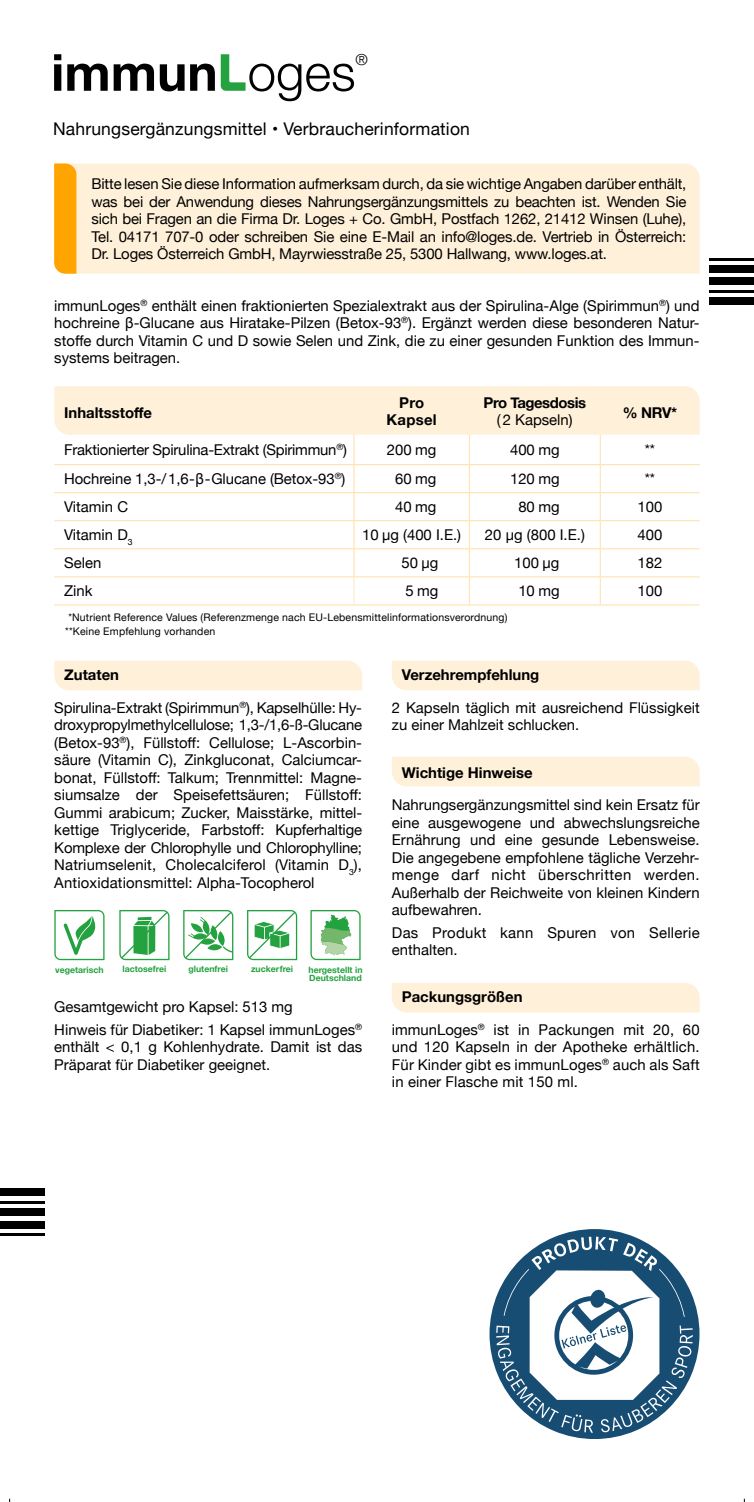
<style>
.page{position:relative;width:754px;height:1502px;background:#fff}
.page>*{position:absolute;margin:0;border:0;box-sizing:border-box;transform-origin:0 0}
.t1{font:700 51.1px "Helvetica Neue";color:#000}
.t2{font:17.5px "Helvetica Neue";letter-spacing:.01em;color:#000}
.t3{font:300 15.58px "Helvetica Neue";color:#000}
.t4{font:14.88px/17.5px "Helvetica Neue";color:#000}
.t5{font:700 14.88px "Helvetica Neue";color:#000}
.t6{font:14.88px/17.5px "Helvetica Neue";letter-spacing:.02em;color:#000}
.t7{font:700 14.88px "Helvetica Neue";letter-spacing:-.03em;color:#000}
.t8{font:700 14.88px/17.5px "Helvetica Neue";letter-spacing:.02em;color:#000;text-align:center}
.t9{font:10.5px/14px "Helvetica Neue";letter-spacing:.015em;color:#000}
.t10{font:700 8.75px/8.8px "Helvetica Neue";color:#24a23f}
.s1{font-weight:300}
.s2{font-weight:700}
</style>
<div class="page">
<svg style="left:221px;top:54px;width:24px;height:37px"></svg>
<div style="left:54px;top:660px;width:308px;height:30px;background:#fff1d9"></div>
<div style="left:392px;top:660px;width:307px;height:30px;background:#fff1d9"></div>
<div style="left:392px;top:756px;width:307px;height:30px;background:#fff1d9"></div>
<div style="left:392px;top:983px;width:307px;height:29px;background:#fff1d9"></div>
<div style="left:76px;top:163px;width:623px;height:111px;background:#fff1d9"></div>
<svg style="left:54px;top:163px;width:22px;height:111px;background:#ffa607"></svg>
<svg style="left:54px;top:386px;width:645px;height:218px"></svg>
<hr style="left:54px;top:604px;width:300px;height:1px;background:#ffdfa6">
<hr style="left:354px;top:604px;width:115px;height:1px;background:#ffdfa6">
<hr style="left:469px;top:604px;width:131px;height:1px;background:#ffdfa6">
<hr style="left:600px;top:604px;width:99px;height:1px;background:#ffdfa6">
<hr style="left:0;top:1232px;width:44px;height:3px;background:#000">
<div style="left:0;top:1220px;width:44px;height:7px;background:#000"></div>
<div style="left:0;top:1208px;width:44px;height:7px;background:#000"></div>
<hr style="left:0;top:1200px;width:44px;height:3px;background:#000">
<div style="left:0;top:1188px;width:44px;height:7px;background:#000"></div>
<hr style="left:709px;top:258px;width:44px;height:2px;background:#000">
<div style="left:709px;top:265px;width:44px;height:8px;background:#000"></div>
<div style="left:709px;top:278px;width:44px;height:7px;background:#000"></div>
<hr style="left:709px;top:290px;width:44px;height:2px;background:#000">
<div style="left:709px;top:297px;width:44px;height:8px;background:#000"></div>
<svg style="left:119px;top:910px;width:50px;height:50px"></svg>
<svg style="left:183px;top:910px;width:50px;height:50px"></svg>
<svg style="left:247px;top:910px;width:50px;height:50px"></svg>
<svg style="left:310px;top:910px;width:50px;height:50px"></svg>
<svg style="left:489px;top:1229px;width:210px;height:209px"></svg>
<svg style="left:54px;top:910px;width:50px;height:50px"></svg>
<h1 class="t1" style="left:51px;top:32px;width:306px">immun <span class="s1">oges</span></h1>
<p class="t3" style="left:355px;top:46px;width:14px">®</p>
<p class="t2" style="left:53px;top:116px;width:418px">Nahrungsergänzungsmittel <span class="s2">•</span> Verbraucherinformation</p>
<p class="t4" style="left:91px;top:176px;width:596px;text-align:justify">Bitte lesen Sie diese Information aufmerksam durch, da sie wichtige Angaben darüber enthält, was bei der Anwendung dieses Nahrungsergänzungsmittels zu beachten ist. Wenden Sie sich bei Fragen an die Firma Dr. Loges + Co. GmbH, Postfach 1262, 21412 Winsen (Luhe), Tel. 04171 707-0 oder schreiben Sie eine E-Mail an info@loges.de. Vertrieb in Österreich:<br>Dr. Loges Österreich GmbH, Mayrwiesstraße 25, 5300 Hallwang, www.loges.at.</p>
<p class="t4" style="left:54px;top:297px;width:646px;text-align:justify">immunLoges<sup>®</sup> enthält einen fraktionierten Spezialextrakt aus der Spirulina-Alge (Spirimmun<sup>®</sup>) und hochreine β-Glucane aus Hiratake-Pilzen (Betox-93<sup>®</sup>). Ergänzt werden diese besonderen Natur&shy;stoffe durch Vitamin C und D sowie Selen und Zink, die zu einer gesunden Funktion des Immun&shy;systems beitragen.</p>
<p class="t5" style="left:64px;top:401px;width:89px">Inhaltsstoffe</p>
<p class="t8" style="left:386px;top:394px;width:52px">Pro<br>Kapsel</p>
<p class="t7" style="left:483px;top:390px;width:104px">Pro Tagesdosis</p>
<p class="t4" style="left:497px;top:412px;width:77px">(2 Kapseln)</p>
<p class="t5" style="left:622px;top:401px;width:56px">% NRV*</p>
<p class="t4" style="left:64px;top:441px;width:284px">Fraktionierter Spirulina-Extrakt (Spirimmun<sup>®</sup>)</p>
<p class="t4" style="left:387px;top:441px;width:51px">200 mg</p>
<p class="t4" style="left:510px;top:441px;width:51px">400 mg</p>
<p class="t4" style="left:644px;top:441px;width:12px">**</p>
<p class="t4" style="left:64px;top:470px;width:283px">Hochreine 1,3-/1,6-β-Glucane (Betox-93<sup>®</sup>)</p>
<p class="t4" style="left:395px;top:470px;width:43px">60 mg</p>
<p class="t4" style="left:510px;top:470px;width:51px">120 mg</p>
<p class="t4" style="left:644px;top:470px;width:12px">**</p>
<p class="t4" style="left:64px;top:498px;width:65px">Vitamin C</p>
<p class="t4" style="left:395px;top:498px;width:43px">40 mg</p>
<p class="t4" style="left:518px;top:498px;width:43px">80 mg</p>
<p class="t4" style="left:637px;top:498px;width:26px">100</p>
<p class="t4" style="left:64px;top:526px;width:70px">Vitamin D<sub>3</sub></p>
<p class="t4" style="left:362px;top:526px;width:100px">10 µg (400 I.E.)</p>
<p class="t4" style="left:484px;top:526px;width:101px">20 µg (800 I.E.)</p>
<p class="t4" style="left:637px;top:526px;width:26px">400</p>
<p class="t4" style="left:64px;top:554px;width:39px">Selen</p>
<p class="t4" style="left:401px;top:554px;width:38px">50 µg</p>
<p class="t4" style="left:514px;top:554px;width:47px">100 µg</p>
<p class="t4" style="left:637px;top:554px;width:26px">182</p>
<p class="t4" style="left:64px;top:582px;width:30px">Zink</p>
<p class="t4" style="left:405px;top:582px;width:34px">5 mg</p>
<p class="t4" style="left:518px;top:582px;width:43px">10 mg</p>
<p class="t4" style="left:637px;top:582px;width:26px">100</p>
<p class="t9" style="left:65px;top:610px;width:443px">*Nutrient Reference Values (Referenzmenge nach EU-Lebensmittelinformationsverordnung) **Keine Empfehlung vorhanden</p>
<p class="t4" style="left:54px;top:659px;width:309px;line-height:32.4px;text-indent:10px"><span class="s2">Zutaten<br></span>Spirulina-Extrakt (Spirimmun<sup>®</sup>), Kapselhülle: Hy-</p>
<p class="t4" style="left:54px;top:717px;width:309px;text-align:justify">droxypropylmethylcellulose; 1,3-/1,6-ß-Glucane (Betox-93<sup>®</sup>), Füllstoff: Cellulose; L-Ascorbin&shy;säure (Vitamin C), Zinkgluconat, Calciumcar&shy;bonat, Füllstoff: Talkum; Trennmittel: Magne&shy;siumsalze der Speisefettsäuren; Füllstoff:<br>Gummi arabicum; Zucker, Maisstärke, mittel&shy;kettige Triglyceride, Farbstoff: Kupferhaltige Komplexe der Chlorophylle und Chlorophylline; Natriumselenit, Cholecalciferol (Vitamin D<sub>3</sub>), Antioxidationsmittel: Alpha-Tocopherol</p>
<p class="t10" style="left:55px;top:965px;width:50px">vegetarisch</p>
<p class="t10" style="left:122px;top:965px;width:45px">lactosefrei</p>
<p class="t10" style="left:188px;top:965px;width:41px">glutenfrei</p>
<p class="t10" style="left:251px;top:965px;width:44px">zuckerfrei</p>
<p class="t10" style="left:308px;top:965px;width:56px">hergestellt in<br>Deutschland</p>
<p class="t4" style="left:54px;top:996px;width:309px;line-height:22.4px">Gesamtgewicht pro Kapsel: 513 mg<br>Hinweis für Diabetiker: 1 Kapsel immunLoges<sup>®</sup></p>
<p class="t4" style="left:54px;top:1038px;width:309px">enthält &lt; 0,1 g Kohlenhydrate. Damit ist das<br>Präparat für Diabetiker geeignet.</p>
<p class="t5" style="left:402px;top:663px;width:139px">Verzehrempfehlung</p>
<p class="t4" style="left:392px;top:699px;width:309px">2 Kapseln täglich mit ausreichend Flüssigkeit zu einer Mahlzeit schlucken.</p>
<p class="t5" style="left:402px;top:760px;width:132px">Wichtige Hinweise</p>
<p class="t4" style="left:392px;top:796px;width:309px;text-align:justify">Nahrungsergänzungsmittel sind kein Ersatz für eine ausgewogene und abwechslungsreiche Ernährung und eine gesunde Lebensweise.<br>Die angegebene empfohlene tägliche Verzehr&shy;menge darf nicht überschritten werden.<br>Außerhalb der Reichweite von kleinen Kindern aufbewahren.</p>
<p class="t6" style="left:392px;top:924px;width:309px">Das Produkt kann Spuren von Sellerie enthalten.</p>
<p class="t4" style="left:392px;top:981px;width:309px;line-height:32.4px;text-indent:10px"><span class="s2">Packungsgrößen<br></span>immunLoges<sup>®</sup> ist in Packungen mit 20, 60</p>
<p class="t4" style="left:392px;top:1038px;width:309px;text-align:justify">und 120 Kapseln in der Apotheke erhältlich.<br>Für Kinder gibt es immunLoges<sup>®</sup> auch als Saft in einer Flasche mit 150 ml.</p>
</div>
